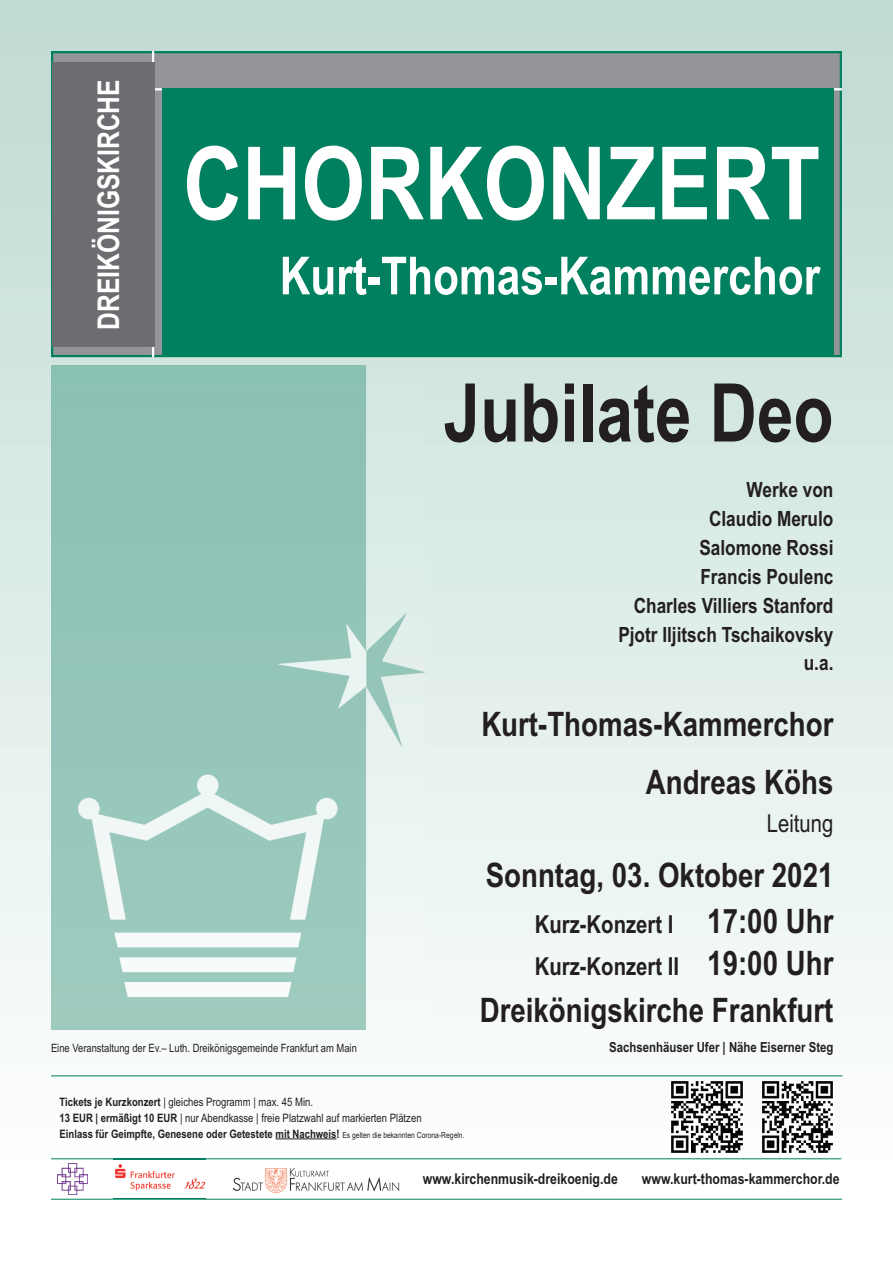
<style>
.page{position:relative;width:893px;height:1263px;background:#fff}
.page>*{position:absolute;margin:0;border:0;box-sizing:border-box;transform-origin:0 0}
.t1{font:700 101.25px "Arial Narrow";color:#fff}
.t2{font:700 81px "Arial Narrow";color:#231f20}
.t3{font:700 52.5px "Arial Narrow";color:#fff}
.t4{font:700 33.75px/57.3px "Arial Narrow";color:#231f20;text-align:right}
.t5{font:700 30px "Arial Narrow";color:#fff}
.t6{font:700 24.75px/42px "Arial Narrow";color:#231f20}
.t7{font:24.75px "Arial Narrow";color:#231f20}
.t8{font:700 21px/29px "Arial Narrow";color:#231f20;text-align:right}
.t9{font:700 15px "Arial Narrow";color:#231f20}
.t10{font:700 13.88px "Arial Narrow";color:#231f20}
.t11{font:700 11.62px/16px "Arial Narrow";color:#231f20}
.t12{font:11.4px "Arial Narrow";color:#231f20}
.s1{font-size:33.75px}
.s2{font-weight:400}
.s3{font-weight:400;font-size:8.25px}
</style>
<div class="page">
<div style="left:0;top:0;width:893px;height:1164px;background:linear-gradient(to bottom,#bedbd2,#fcfefd)"></div>
<hr style="left:51px;top:1075px;width:791px;height:1px;background:#00805f">
<hr style="left:51px;top:1158px;width:790px;height:1px;background:#00805f">
<hr style="left:51px;top:1199px;width:791px;height:1px;background:#00805f">
<img style="left:57px;top:1164px;width:30px;height:30px">
<img style="left:114px;top:1159px;width:92px;height:41px">
<img style="left:232px;top:1163px;width:168px;height:30px">
<img style="left:671px;top:1081px;width:72px;height:72px">
<hr style="left:275px;top:1138px;width:61px;height:1px;background:#231f20">
<img style="left:51px;top:366px;width:374px;height:663px">
<div style="left:53px;top:53px;width:787px;height:302px;background:#939598"></div>
<div style="left:51px;top:51px;width:791px;height:306px;border:2px solid #00805f"></div>
<hr style="left:152px;top:51px;width:2px;height:306px;background:#fff">
<hr style="left:153px;top:88px;width:689px;height:2px;background:#fff">
<div style="left:162px;top:88px;width:671px;height:268px;background:#00805f"></div>
<div style="left:53px;top:62px;width:102px;height:285px;background:#6c6d70"></div>
<img style="left:761px;top:1081px;width:72px;height:72px">
<h3 class="t5" style="left:91px;top:330px;width:252px;rotate:-90deg">DREIKÖNIGSKIRCHE</h3>
<h1 class="t1" style="left:183px;top:125px;width:639px">CHORKONZERT</h1>
<h3 class="t3" style="left:280px;top:245px;width:542px">Kurt-Thomas-Kammerchor</h3>
<h2 class="t2" style="left:444px;top:366px;width:391px">Jubilate Deo</h2>
<h3 class="t8" style="left:618px;top:475px;width:217px">Werke von<br>Claudio Merulo<br>Salomone Rossi<br>Francis Poulenc<br>Charles Villiers Stanford<br>Pjotr Iljitsch Tschaikovsky u.a.</h3>
<h3 class="t4" style="left:481px;top:696px;width:354px">Kurt-Thomas-Kammerchor<br>Andreas Köhs</h3>
<h3 class="t7" style="left:767px;top:809px;width:68px">Leitung</h3>
<h3 class="t4" style="left:486px;top:846px;width:349px">Sonntag, 03. Oktober 2021</h3>
<h3 class="t6" style="left:535px;top:904px;width:300px">Kurz-Konzert I <span class="s1">17:00 Uhr<br></span>Kurz-Konzert II <span class="s1">19:00 Uhr</span></h3>
<h3 class="t4" style="left:480px;top:981px;width:355px">Dreikönigskirche Frankfurt</h3>
<p class="t12" style="left:51px;top:1041px;width:307px">Eine Veranstaltung der Ev.– Luth. Dreikönigsgemeinde Frankfurt am Main</p>
<p class="t10" style="left:609px;top:1039px;width:226px">Sachsenhäuser Ufer | Nähe Eiserner Steg</p>
<p class="t11" style="left:60px;top:1093px;width:407px">Tickets je Kurzkonzert <span class="s2">| gleiches Programm | max. 45 Min.<br></span>13 EUR | ermäßigt 10 EUR <span class="s2">| nur Abendkasse | freie Platzwahl auf markierten Plätzen<br></span>Einlass für Geimpfte, Genesene oder Getestete mit Nachweis! <span class="s3">Es gelten die bekannten Corona-Regeln.</span></p>
<p class="t9" style="left:423px;top:1170px;width:197px">www.kirchenmusik-dreikoenig.de</p>
<p class="t9" style="left:642px;top:1170px;width:199px">www.kurt-thomas-kammerchor.de</p>
</div>
